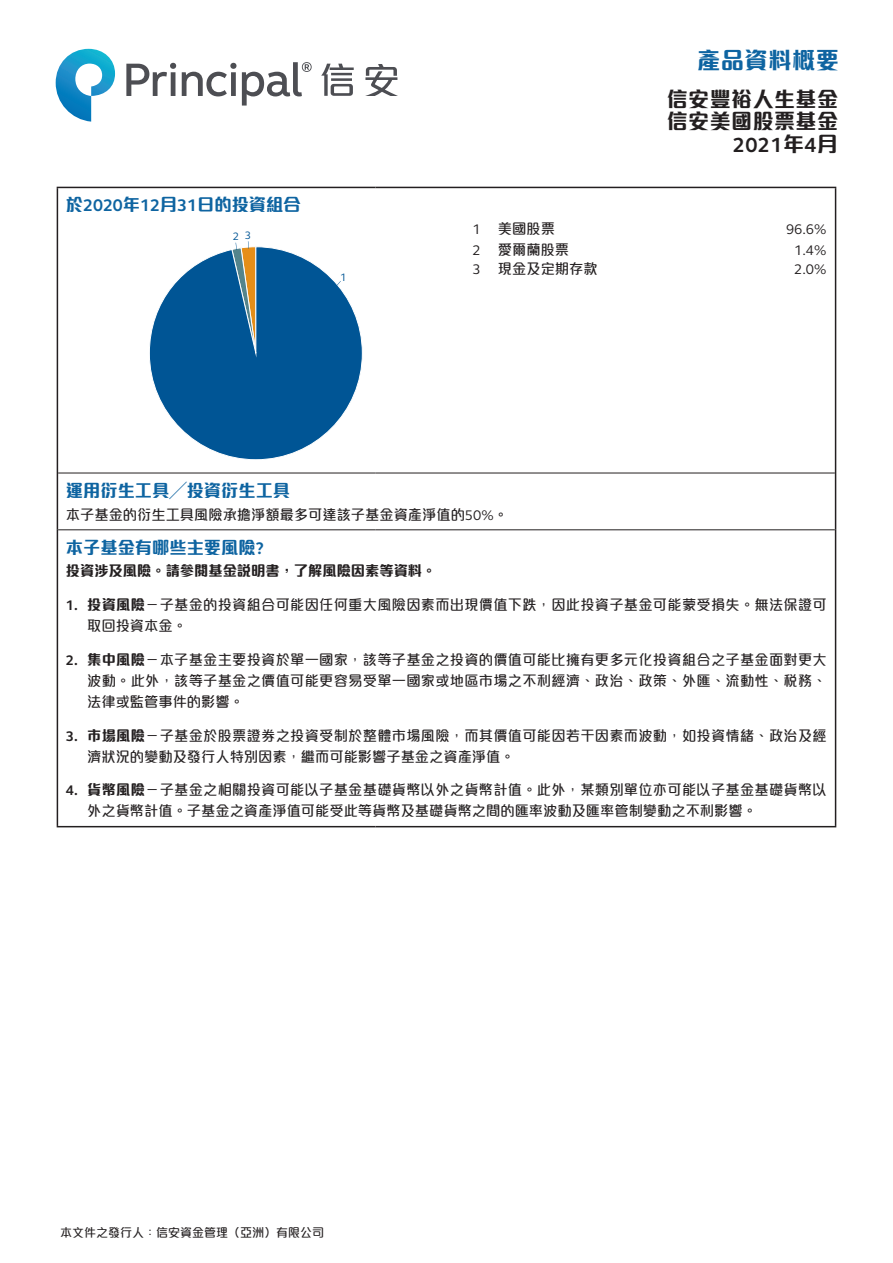
<style>
.page{position:relative;width:893px;height:1263px;background:#fff}
.page>*{position:absolute;margin:0;border:0;box-sizing:border-box;transform-origin:0 0}
.t1{font:800 23.25px "M Elle HK";letter-spacing:.02em;color:#0e64a1}
.t2{font:800 21px/22.5px "M Elle HK";letter-spacing:.02em;color:#231f20}
.t3{font:700 21px "FS Elliot Pro";color:#231f20}
.t4{font:800 17.25px "M Elle HK";color:#0e64a1}
.t5{font:500 14.25px/21px "M Elle HK";letter-spacing:.02em;color:#231f20}
.t6{font:500 14.25px/21px "M Elle HK";color:#231f20}
.t7{font:800 14.25px "M Elle HK";color:#231f20}
.t8{font:14.25px "FS Elliot Pro";color:#231f20}
.t9{font:500 12px "M Elle HK";color:#231f20}
.t10{font:10.95px "FS Elliot Pro";color:#005595}
.s1{font-family:"FS Elliot Pro";font-weight:700}
.s2{font-family:"M Elle HK";font-weight:800}
.s3{font-family:"FS Elliot Pro";font-weight:400}
.s4{font-weight:800}
</style>
<div class="page">
<svg style="left:56px;top:49px;width:59px;height:73px"></svg>
<svg style="left:126px;top:62px;width:186px;height:44px"></svg>
<svg style="left:321px;top:64px;width:33px;height:32px"></svg>
<svg style="left:365px;top:64px;width:33px;height:32px"></svg>
<hr style="left:57px;top:188px;width:1px;height:285px;background:#231f20">
<hr style="left:835px;top:188px;width:1px;height:285px;background:#231f20">
<hr style="left:57px;top:473px;width:1px;height:57px;background:#231f20">
<hr style="left:835px;top:473px;width:1px;height:57px;background:#231f20">
<hr style="left:57px;top:530px;width:1px;height:296px;background:#231f20">
<hr style="left:835px;top:530px;width:1px;height:296px;background:#231f20">
<hr style="left:58px;top:473px;width:317px;height:1px;background:#231f20">
<hr style="left:375px;top:473px;width:460px;height:1px;background:#231f20">
<hr style="left:58px;top:529px;width:317px;height:1px;background:#231f20">
<hr style="left:375px;top:529px;width:460px;height:1px;background:#231f20">
<hr style="left:57px;top:187px;width:318px;height:1px;background:#231f20">
<hr style="left:375px;top:187px;width:461px;height:1px;background:#231f20">
<hr style="left:57px;top:826px;width:318px;height:1px;background:#231f20">
<hr style="left:375px;top:826px;width:461px;height:1px;background:#231f20">
<svg style="left:149px;top:246px;width:214px;height:214px"></svg>
<svg style="left:231px;top:241px;width:26px;height:113px;background:#6b868c"></svg>
<svg style="left:336px;top:281px;width:5px;height:5px"></svg>
<h1 class="t1" style="left:697px;top:43px;width:144px">產品資料概要</h1>
<p class="t4" style="left:66px;top:192px;width:236px">於<span class="s1">2020</span>年<span class="s1">12</span>月<span class="s1">31</span>日的投資組合</p>
<p class="t10" style="left:233px;top:229px;width:20px">2 3</p>
<p class="t10" style="left:340px;top:270px;width:8px">1</p>
<h2 class="t2" style="left:667px;top:86px;width:173px">信安豐裕人生基金信安美國股票基金</h2>
<h2 class="t3" style="left:733px;top:130px;width:107px">2021<span class="s2">年</span>4<span class="s2">月</span></h2>
<p class="t5" style="left:472px;top:217px;width:84px"><span class="s3">1</span> 美國股票</p>
<p class="t8" style="left:786px;top:220px;width:42px">96.6%</p>
<p class="t5" style="left:472px;top:238px;width:98px"><span class="s3">2</span> 愛爾蘭股票</p>
<p class="t8" style="left:794px;top:241px;width:34px">1.4%</p>
<p class="t6" style="left:472px;top:257px;width:127px"><span class="s3">3</span> 現金及定期存款</p>
<p class="t8" style="left:794px;top:259px;width:34px">2.0%</p>
<p class="t4" style="left:66px;top:478px;width:226px">運用衍生工具╱投資衍生工具</p>
<p class="t6" style="left:66px;top:503px;width:443px">本子基金的衍生工具風險承擔淨額最多可達該子基金資產淨值的<span class="s3">50%</span>。</p>
<p class="t4" style="left:66px;top:534px;width:199px">本子基金有哪些主要風險<span class="s1">?</span></p>
<p class="t7" style="left:66px;top:560px;width:372px">投資涉及風險。請參閱基金說明書，了解風險因素等資料。</p>
<p class="t5" style="left:87px;top:593px;width:741px;text-indent:-21px"><span class="s1">1.</span> <span class="s4">投資風險</span>－子基金的投資組合可能因任何重大風險因素而出現價值下跌，因此投資子基金可能蒙受損失。無法保證可取回投資本金。</p>
<p class="t5" style="left:87px;top:648px;width:741px;text-align:justify;text-indent:-21px"><span class="s1">2.</span> <span class="s4">集中風險</span>－本子基金主要投資於單一國家，該等子基金之投資的價值可能比擁有更多元化投資組合之子基金面對更大波動。此外，該等子基金之價值可能更容易受單一國家或地區市場之不利經濟、政治、政策、外匯、流動性、稅務、法律或監管事件的影響。</p>
<p class="t5" style="left:87px;top:724px;width:741px;text-indent:-21px"><span class="s1">3.</span> <span class="s4">市場風險</span>－子基金於股票證券之投資受制於整體市場風險，而其價值可能因若干因素而波動，如投資情緒、政治及經濟狀況的變動及發行人特別因素，繼而可能影響子基金之資產淨值。</p>
<p class="t6" style="left:87px;top:779px;width:741px;text-indent:-21px"><span class="s1">4.</span> <span class="s4">貨幣風險</span>－子基金之相關投資可能以子基金基礎貨幣以外之貨幣計值。此外，某類別單位亦可能以子基金基礎貨幣以外之貨幣計值。子基金之資產淨值可能受此等貨幣及基礎貨幣之間的匯率波動及匯率管制變動之不利影響。</p>
<p class="t9" style="left:60px;top:1224px;width:265px">本文件之發行人：信安資金管理（亞洲）有限公司</p>
</div>
